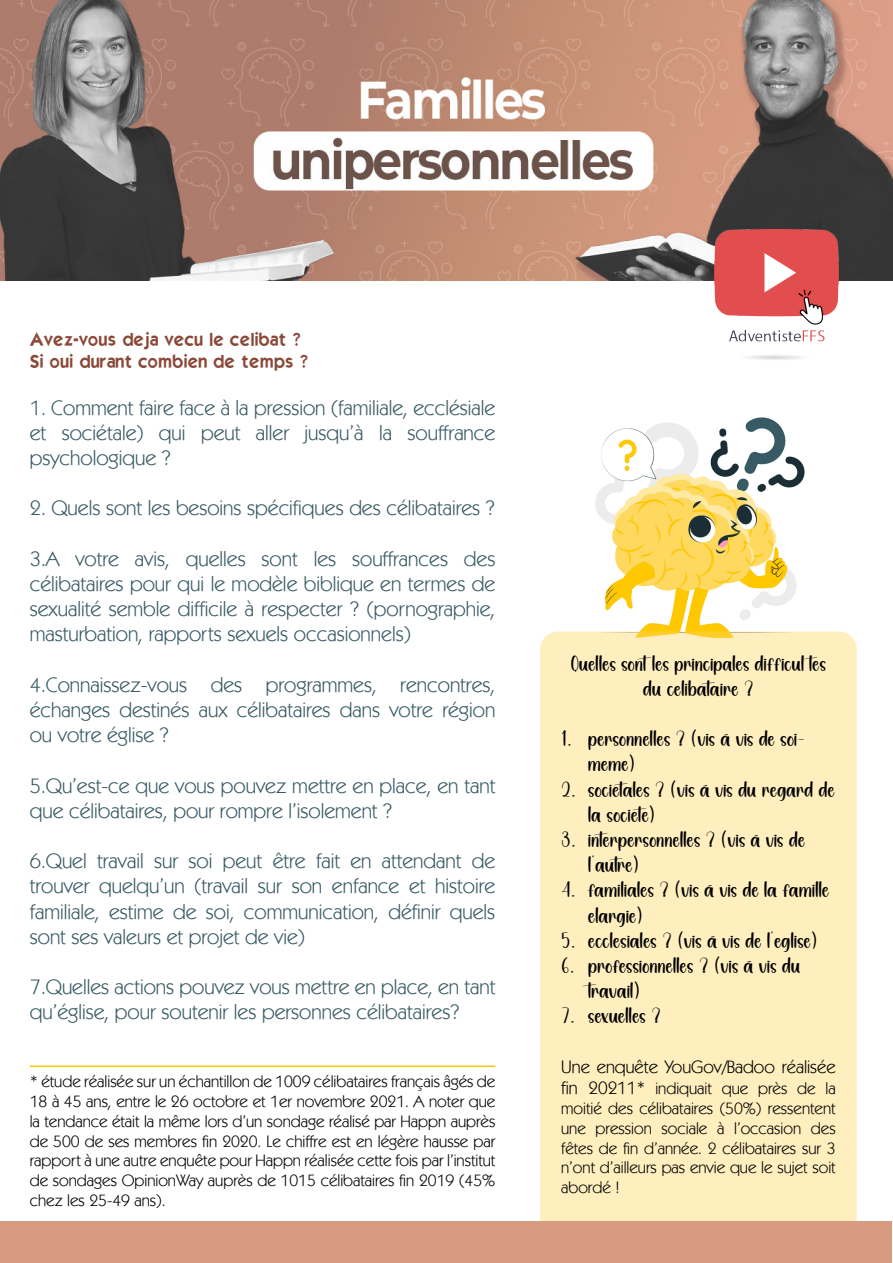
<style>
.page{position:relative;width:893px;height:1263px;background:#fff}
.page>*{position:absolute;margin:0;border:0;box-sizing:border-box;transform-origin:0 0}
.t1{font:21px/25.2px "Kabel IT Cby BT";color:#385a64;text-align:justify}
.t2{font:21px/25.2px "Grandson";letter-spacing:.025em;color:#000}
.t3{font:700 18px/21.6px "Kabel";color:#8a4938}
.t4{font:18px "Kabel IT Cby BT";color:#000}
.t5{font:16.5px/19.8px "Kabel IT Cby BT";color:#000;text-align:justify}
.s1{font-size:18px}
</style>
<div class="page">
<img style="left:0;top:0;width:893px;height:281px">
<img style="left:595px;top:417px;width:210px;height:214px">
<div style="left:540px;top:631px;width:317px;height:611px;background:#ffefbf;border-radius:18px"></div>
<div style="left:1px;top:1221px;width:891px;height:42px;background:#d79b81"></div>
<img style="left:715px;top:230px;width:124px;height:130px">
<hr style="left:30px;top:1065px;width:465px;height:2px;background:#ffc801">
<p class="t3" style="left:30px;top:330px;width:280px">Avez-vous deja vecu le celibat ?<br>Si oui durant combien de temps ?</p>
<p class="t1" style="left:30px;top:394px;width:467px">1. Comment faire face à la pression (familiale, ecclésiale et sociétale) qui peut aller jusqu’à la souffrance psychologique ?</p>
<p class="t1" style="left:30px;top:495px;width:467px">2. Quels sont les besoins spécifiques des célibataires ?</p>
<p class="t1" style="left:30px;top:545px;width:467px">3.A votre avis, quelles sont les souffrances des célibataires pour qui le modèle biblique en termes de sexualité semble difficile à respecter ? (pornographie, masturbation, rapports sexuels occasionnels)</p>
<p class="t1" style="left:30px;top:671px;width:467px">4.Connaissez-vous des programmes, rencontres, échanges destinés aux célibataires dans votre région ou votre église ?</p>
<p class="t1" style="left:30px;top:772px;width:467px">5.Qu’est-ce que vous pouvez mettre en place, en tant que célibataires, pour rompre l’isolement ?</p>
<p class="t1" style="left:30px;top:848px;width:467px">6.Quel travail sur soi peut être fait en attendant de trouver quelqu’un (travail sur son enfance et histoire familiale, estime de soi, communication, définir quels sont ses valeurs et projet de vie)</p>
<p class="t1" style="left:30px;top:974px;width:467px">7.Quelles actions pouvez vous mettre en place, en tant qu’église, pour soutenir les personnes célibataires?</p>
<p class="t5" style="left:30px;top:1071px;width:467px">* étude réalisée sur un échantillon de 1009 célibataires français âgés de 18 à 45 ans, entre le 26 octobre et 1er novembre 2021. A noter que la tendance était la même lors d’un sondage réalisé par Happn auprès de 500 de ses membres fin 2020. Le chiffre est en légère hausse par rapport à une autre enquête pour Happn réalisée cette fois par l’institut de sondages OpinionWay auprès de 1015 célibataires fin 2019 (45% chez les 25-49 ans).</p>
<p class="t2" style="left:571px;top:651px;width:256px;text-align:center">Quelles sontles principales difficul tés du célibataire ?</p>
<p class="t2" style="left:588px;top:726px;width:218px;text-indent:-27px">1. personnelles ? (vis à vis de soi&shy;même)</p>
<p class="t2" style="left:588px;top:777px;width:248px;text-indent:-27px">2. sociétales ? (vis à vis du regard de la société)</p>
<p class="t2" style="left:588px;top:827px;width:218px;text-indent:-27px">3. interpersonnelles ? (vis à vis de l’autre)</p>
<p class="t2" style="left:588px;top:878px;width:242px;text-indent:-27px">4. familiales ? (vis à vis de la famille élargie)</p>
<p class="t2" style="left:561px;top:928px;width:257px">5. ecclésiales ? (vis à vis de l’église)</p>
<p class="t2" style="left:588px;top:953px;width:213px;text-indent:-27px">6. professionnelles ? (vis à vis du travail)</p>
<p class="t2" style="left:561px;top:1004px;width:101px">7. sexuelles ?</p>
<p class="t4" style="left:561px;top:1055px;width:276px">Une enquête YouGov/Badoo réalisée</p>
<p class="t5" style="left:561px;top:1078px;width:276px"><span class="s1">fin 20211*</span> indiquait que près de la moitié des célibataires (50%) ressentent une pression sociale à l’occasion des fêtes de fin d’année. 2 célibataires sur 3 n’ont d’ailleurs pas envie que le sujet soit abordé !</p>
</div>
